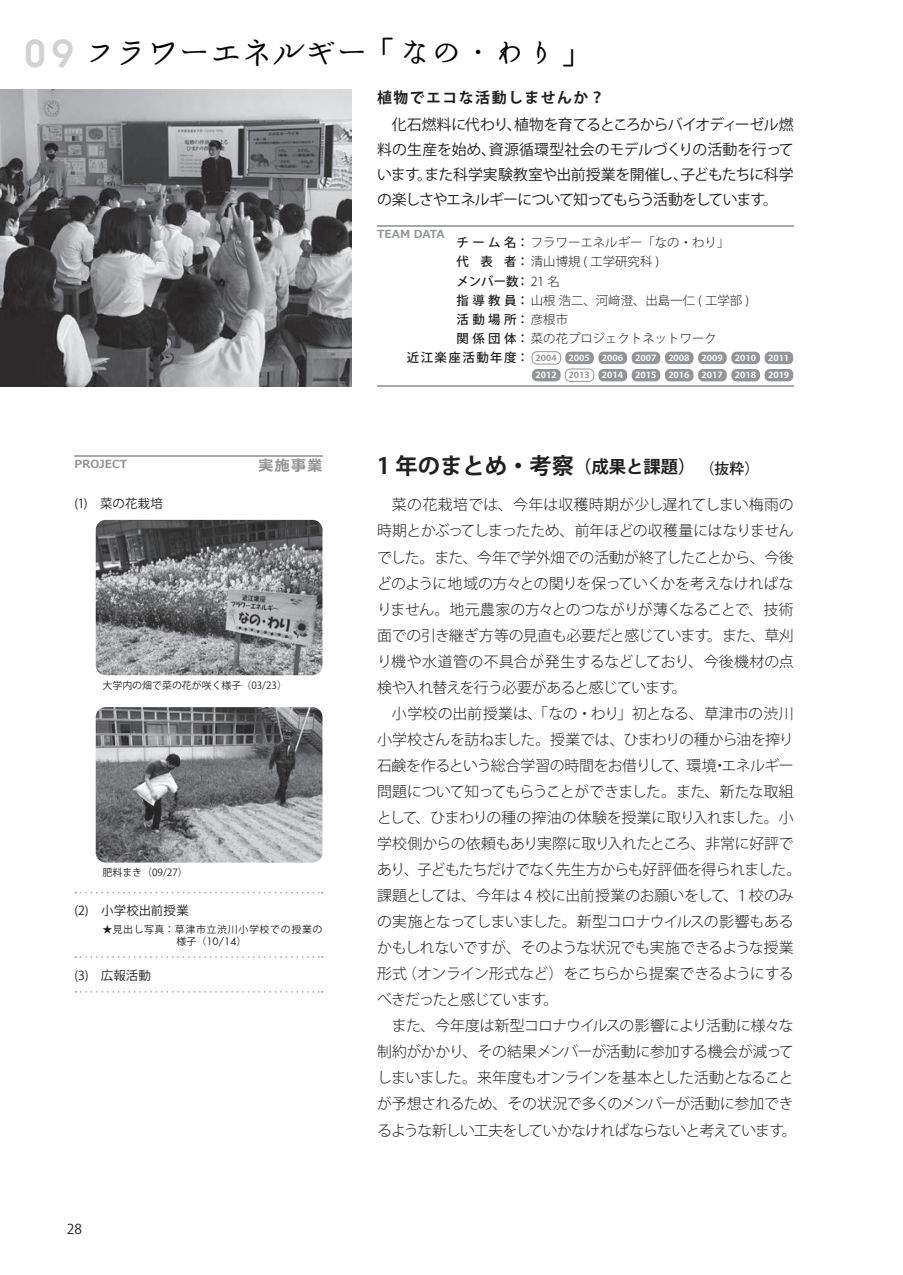
<style>
.page{position:relative;width:903px;height:1275px;background:#fff}
.page>*{position:absolute;margin:0;border:0;box-sizing:border-box;transform-origin:0 0}
.t1{font:31.5px "Maruminold";color:#030303}
.t2{font:700 22.4px "Koz Go Pro";color:#231f20}
.t3{font:300 14.88px/26.1px "Koz Go Pro";letter-spacing:-.035em;color:#231f20}
.t4{font:14.88px/24.8px "Koz Go Pro";letter-spacing:-.055em;color:#231f20;text-align:justify}
.t5{font:700 14.88px "Koz Go Pro";letter-spacing:.1em;color:#231f20}
.t6{font:500 14.88px "Koz Go Pro";color:#231f20}
.t7{font:700 14.88px "Meiryo";color:#939598}
.t8{font:13.65px "Koz Go Pro";color:#231f20}
.t9{font:300 12.42px "Koz Go Pro";color:#231f20}
.t10{font:12.42px "Koz Go Pro";letter-spacing:.015em;color:#231f20}
.t11{font:500 12.42px "Koz Go Pro";letter-spacing:.12em;color:#231f20}
.t12{font:700 11.2px "Meiryo";color:#939598}
.t13{font:9.97px/12.4px "Koz Go Pro";letter-spacing:.07em;color:#231f20}
.t14{font:9.97px "Koz Go Pro";color:#231f20}
.t15{font:700 8.4px/17.3px "Koz Go Pro";color:#fff;scale:1.11 1}
.t16{font:700 8.4px "Koz Go Pro";color:#939598;scale:1.11 1}
.s1{font-family:"Insignia LT Std";font-size:43.4px;color:#d1d2d4}
.s2{font-family:"Futura Std"}
.s3{font-weight:500}
.s4{font-weight:300}
.s5{font-size:17.32px}
</style>
<div class="page">
<hr style="left:74px;top:456px;width:248px;height:1px;background:#a8a9ad">
<hr style="left:377px;top:225px;width:417px;height:2px;background:#a8a9ad">
<hr style="left:377px;top:385px;width:417px;height:2px;background:#a8a9ad">
<img style="left:0;top:89px;width:352px;height:298px">
<svg style="left:75px;top:892px;width:248px;height:1px"></svg>
<svg style="left:75px;top:956px;width:248px;height:2px"></svg>
<svg style="left:75px;top:991px;width:248px;height:2px"></svg>
<img style="left:96px;top:520px;width:226px;height:155px">
<img style="left:96px;top:707px;width:226px;height:156px">
<div style="left:565px;top:352px;width:29px;height:12px;background:#939598;border-radius:5px"></div>
<div style="left:598px;top:352px;width:29px;height:12px;background:#939598;border-radius:5px"></div>
<div style="left:632px;top:352px;width:28px;height:12px;background:#939598;border-radius:5px"></div>
<div style="left:665px;top:352px;width:28px;height:12px;background:#939598;border-radius:5px"></div>
<div style="left:698px;top:352px;width:29px;height:12px;background:#939598;border-radius:5px"></div>
<div style="left:532px;top:369px;width:29px;height:12px;background:#939598;border-radius:5px"></div>
<div style="left:598px;top:369px;width:29px;height:12px;background:#939598;border-radius:5px"></div>
<div style="left:632px;top:369px;width:28px;height:12px;background:#939598;border-radius:5px"></div>
<div style="left:665px;top:369px;width:28px;height:12px;background:#939598;border-radius:5px"></div>
<div style="left:698px;top:369px;width:29px;height:12px;background:#939598;border-radius:5px"></div>
<div style="left:731px;top:352px;width:29px;height:12px;background:#939598;border-radius:5px"></div>
<div style="left:731px;top:369px;width:29px;height:12px;background:#939598;border-radius:5px"></div>
<div style="left:765px;top:352px;width:28px;height:12px;background:#939598;border-radius:5px"></div>
<div style="left:765px;top:369px;width:28px;height:12px;background:#939598;border-radius:5px"></div>
<div style="left:565px;top:369px;width:29px;height:13px;border:1px solid #939598;border-radius:5px"></div>
<div style="left:532px;top:351px;width:29px;height:13px;border:1px solid #939598;border-radius:5px"></div>
<h1 class="t1" style="left:24px;top:37px;width:566px"><span class="s1">09</span> フラワーエネルギー「なの・わり」</h1>
<p class="t5" style="left:377px;top:88px;width:229px">植物でエコな活動しませんか？</p>
<p class="t4" style="left:377px;top:113px;width:418px;text-indent:15px">化石燃料に代わり、植物を育てるところからバイオディーゼル燃料の生産を始め、資源循環型社会のモデルづくりの活動を行っています。また科学実験教室や出前授業を開催し、子どもたちに科学の楽しさやエネルギーについて知ってもらう活動をしています。</p>
<p class="t12" style="left:74px;top:456px;width:54px">PROJECT</p>
<p class="t7" style="left:258px;top:455px;width:65px">実施事業</p>
<p class="t10" style="left:74px;top:496px;width:90px">(1)　菜の花栽培</p>
<p class="t14" style="left:103px;top:679px;width:186px">大学内の畑で菜の花が咲く様子（03/23）</p>
<p class="t14" style="left:103px;top:866px;width:87px">肥料まき（09/27）</p>
<p class="t10" style="left:74px;top:902px;width:116px">(2)　小学校出前授業</p>
<p class="t13" style="left:103px;top:923px;width:221px">★見出し写真：草津市立渋川小学校での授業の　　　　　　　様子（<span class="s2">10/14</span>）</p>
<p class="t10" style="left:74px;top:967px;width:78px">(3)　広報活動</p>
<p class="t8" style="left:67px;top:1220px;width:17px">28</p>
<p class="t12" style="left:377px;top:226px;width:69px">TEAM DATA</p>
<p class="t9" style="left:456px;top:234px;width:274px"><span class="s3">チーム名：</span>フラワーエネルギー「なの・わり」</p>
<p class="t9" style="left:456px;top:254px;width:204px"><span class="s3">代 表 者：</span>清山博規 ( 工学研究科 )</p>
<p class="t11" style="left:456px;top:273px;width:105px">メンバー数：<span class="s4">21 名</span></p>
<p class="t9" style="left:456px;top:292px;width:294px"><span class="s3">指導教員：</span>山根 浩二、河﨑澄、出島一仁 ( 工学部 )</p>
<p class="t11" style="left:456px;top:311px;width:113px">活動場所：<span class="s4">彦根市</span></p>
<p class="t9" style="left:456px;top:331px;width:262px"><span class="s3">関係団体：</span>菜の花プロジェクトネットワーク</p>
<p class="t11" style="left:407px;top:350px;width:124px">近江楽座活動年度：</p>
<p class="t16" style="left:535px;top:353px;width:21px">2004</p>
<p class="t15" style="left:569px;top:350px;width:21px">2005</p>
<p class="t15" style="left:602px;top:350px;width:21px">2006</p>
<p class="t15" style="left:635px;top:350px;width:21px">2007</p>
<p class="t15" style="left:668px;top:350px;width:21px">2008</p>
<p class="t15" style="left:701px;top:350px;width:21px">2009</p>
<p class="t15" style="left:735px;top:350px;width:21px">2010<br>2018</p>
<p class="t15" style="left:768px;top:350px;width:21px">2011</p>
<p class="t15" style="left:535px;top:367px;width:21px">2012</p>
<p class="t15" style="left:602px;top:367px;width:21px">2014</p>
<p class="t15" style="left:635px;top:367px;width:21px">2015</p>
<p class="t15" style="left:668px;top:367px;width:21px">2016</p>
<p class="t15" style="left:701px;top:367px;width:21px">2017</p>
<p class="t16" style="left:569px;top:370px;width:21px">2013</p>
<p class="t15" style="left:768px;top:367px;width:21px">2019</p>
<h2 class="t2" style="left:377px;top:451px;width:320px">1 年のまとめ・考察<span class="s5">（成果と課題）</span></h2>
<p class="t6" style="left:692px;top:459px;width:68px">　（抜粋）</p>
<p class="t3" style="left:377px;top:492px;width:418px;text-align:justify;text-indent:15px">菜の花栽培では、今年は収穫時期が少し遅れてしまい梅雨の時期とかぶってしまったため、前年ほどの収穫量にはなりませんでした。また、今年で学外畑での活動が終了したことから、今後どのように地域の方々との関りを保っていくかを考えなければなりません。地元農家の方々とのつながりが薄くなることで、技術面での引き継ぎ方等の見直も必要だと感じています。また、草刈り機や水道管の不具合が発生するなどしており、今後機材の点検や入れ替えを行う必要があると感じています。</p>
<p class="t3" style="left:377px;top:700px;width:426px;text-indent:15px">小学校の出前授業は、「なの・わり」初となる、草津市の渋川小学校さんを訪ねました。授業では、ひまわりの種から油を搾り石鹸を作るという総合学習の時間をお借りして、環境・エネルギー問題について知ってもらうことができました。また、新たな取組として、ひまわりの種の搾油の体験を授業に取り入れました。小学校側からの依頼もあり実際に取り入れたところ、非常に好評であり、子どもたちだけでなく先生方からも好評価を得られました。課題としては、今年は 4 校に出前授業のお願いをして、1 校のみの実施となってしまいました。新型コロナウイルスの影響もあるかもしれないですが、そのような状況でも実施できるような授業形式（オンライン形式など）をこちらから提案できるようにするべきだったと感じています。</p>
<p class="t3" style="left:377px;top:1013px;width:421px;text-indent:15px">また、今年度は新型コロナウイルスの影響により活動に様々な制約がかかり、その結果メンバーが活動に参加する機会が減ってしまいました。来年度もオンラインを基本とした活動となることが予想されるため、その状況で多くのメンバーが活動に参加できるような新しい工夫をしていかなければならないと考えています。</p>
</div>
